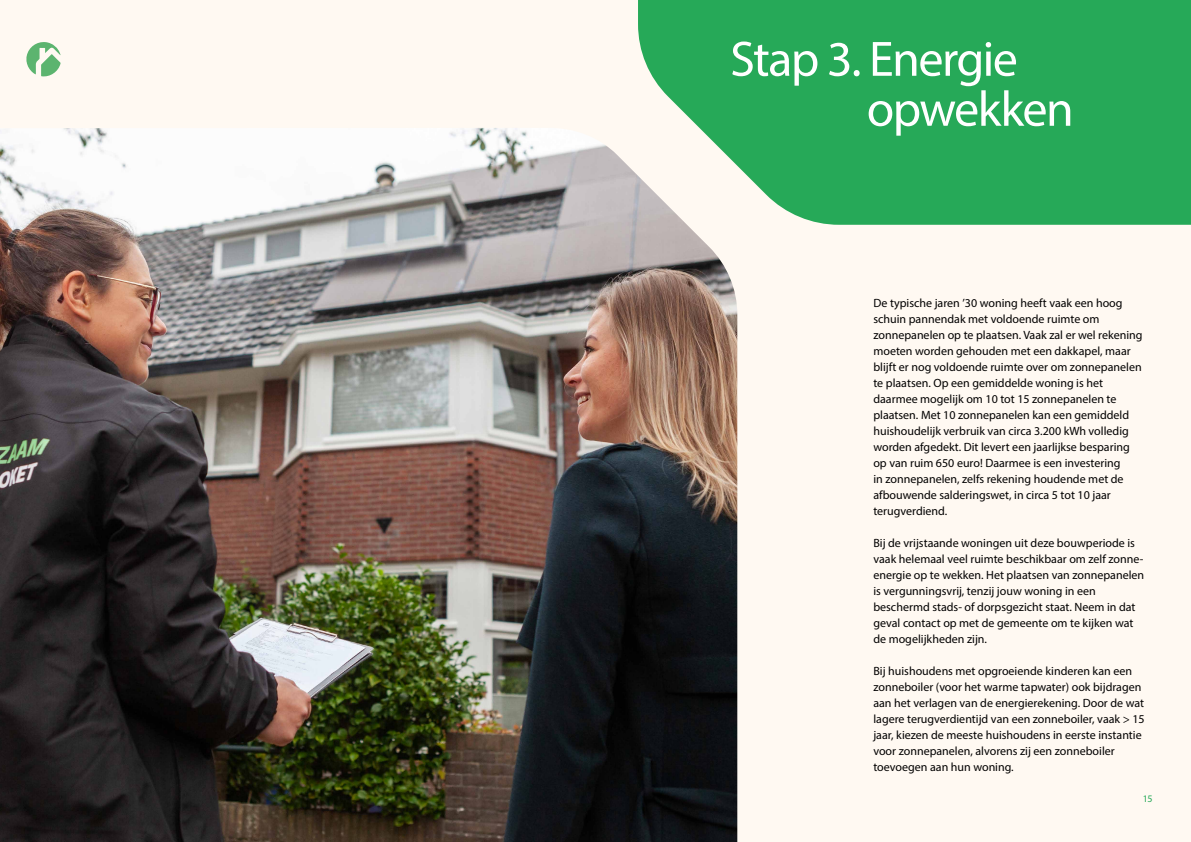
<style>
.page{position:relative;width:1191px;height:842px;background:#fff9f2}
.page>*{position:absolute;margin:0;border:0;box-sizing:border-box;transform-origin:0 0}
.t1{font:50px/50px "Myriad Pro";letter-spacing:-.03em;color:#fff}
.t2{font:12px/16px "Myriad Pro";color:#000}
.t3{font:10px "Myriad Pro";color:#26a958}
</style>
<div class="page">
<div style="left:638px;top:0;width:553px;height:225px;background:#26a958"></div>
<img style="left:0;top:128px;width:737px;height:714px">
<svg style="left:26px;top:42px;width:35px;height:35px"></svg>
<h1 class="t1" style="left:866px;top:33px;width:208px;text-indent:-136px">Stap 3. Energie opwekken</h1>
<p class="t2" style="left:873px;top:295px;width:271px">De typische jaren ’30 woning heeft vaak een hoog schuin pannendak met voldoende ruimte om zonnepanelen op te plaatsen. Vaak zal er wel rekening moeten worden gehouden met een dakkapel, maar blijft er nog voldoende ruimte over om zonnepanelen te plaatsen. Op een gemiddelde woning is het daarmee mogelijk om 10 tot 15 zonnepanelen te plaatsen. Met 10 zonnepanelen kan een gemiddeld huishoudelijk verbruik van circa 3.200 kWh volledig worden afgedekt. Dit levert een jaarlijkse besparing op van ruim 650 euro! Daarmee is een investering<br>in zonnepanelen, zelfs rekening houdende met de afbouwende salderingswet, in circa 5 tot 10 jaar terugverdiend.</p>
<p class="t2" style="left:873px;top:535px;width:272px">Bij de vrijstaande woningen uit deze bouwperiode is vaak helemaal veel ruimte beschikbaar om zelf zonne&shy;energie op te wekken. Het plaatsen van zonnepanelen is vergunningsvrij, tenzij jouw woning in een beschermd stads- of dorpsgezicht staat. Neem in dat geval contact op met de gemeente om te kijken wat de mogelijkheden zijn.</p>
<p class="t2" style="left:873px;top:663px;width:273px">Bij huishoudens met opgroeiende kinderen kan een zonneboiler (voor het warme tapwater) ook bijdragen aan het verlagen van de energierekening. Door de wat lagere terugverdientijd van een zonneboiler, vaak &gt; 15 jaar, kiezen de meeste huishoudens in eerste instantie voor zonnepanelen, alvorens zij een zonneboiler toevoegen aan hun woning.</p>
<p class="t3" style="left:1142px;top:792px;width:11px">15</p>
</div>
